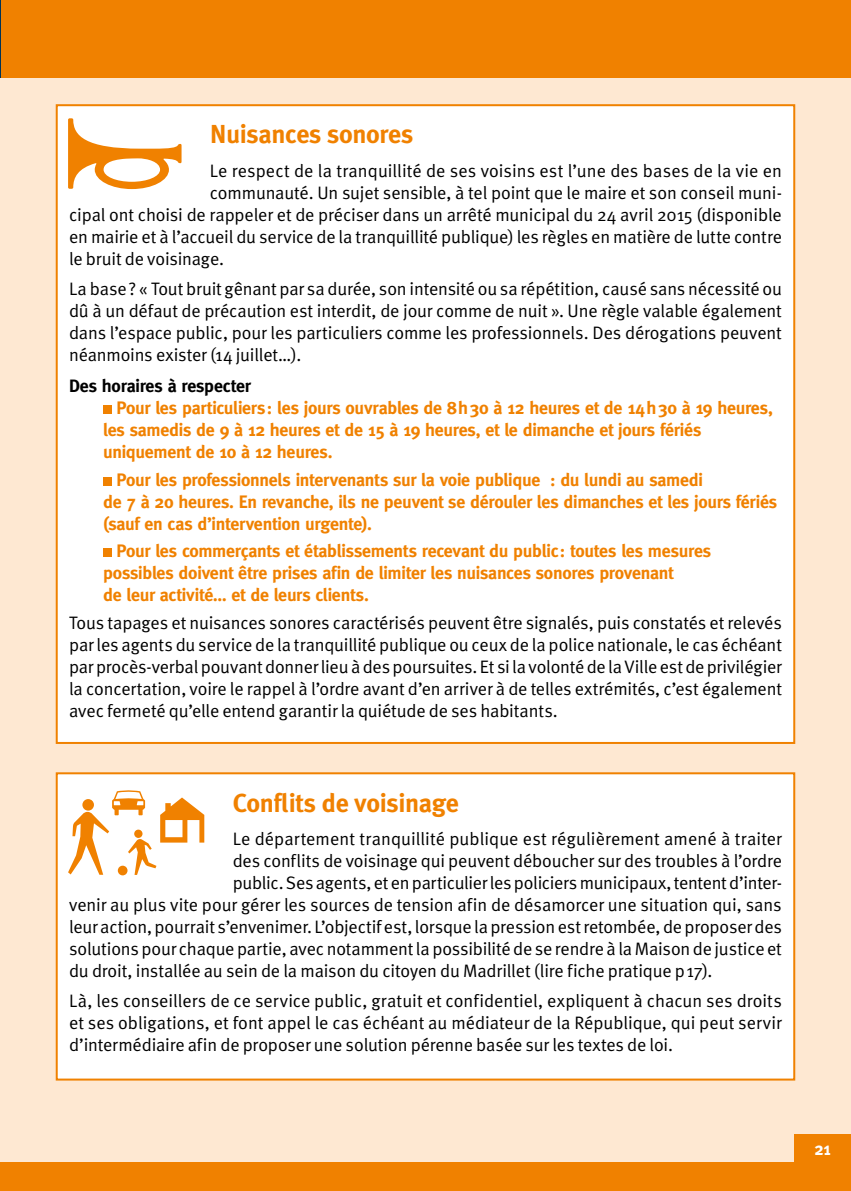
<style>
.page{position:relative;width:851px;height:1191px;background:#fff}
.page>*{position:absolute;margin:0;border:0;box-sizing:border-box;transform-origin:0 0}
.t1{font:700 26px "Meta Plus";letter-spacing:-.015em;color:#f08100}
.t2{font:18px/22px "Meta Normal";letter-spacing:-.01em;color:#000;text-align:justify}
.t3{font:700 18px/22px "Meta";letter-spacing:-.015em;color:#f08100}
.t4{font:700 18px "Meta";letter-spacing:-.01em;color:#000}
.t5{font:700 18px "Meta Plus";color:#fff;scale:.95 1}
</style>
<div class="page">
<div style="left:0;top:0;width:850px;height:1174px;background:#fee8d2"></div>
<div style="left:57px;top:105px;width:737px;height:638px;background:#fff"></div>
<div style="left:103px;top:405px;width:9px;height:9px;background:#f08100"></div>
<div style="left:103px;top:477px;width:9px;height:8px;background:#f08100"></div>
<div style="left:103px;top:549px;width:9px;height:8px;background:#f08100"></div>
<svg style="left:68px;top:118px;width:113px;height:71px"></svg>
<div style="left:57px;top:773px;width:737px;height:306px;background:#fff"></div>
<div style="left:56px;top:772px;width:739px;height:308px;border:2px solid #f08100"></div>
<svg style="left:68px;top:790px;width:136px;height:85px"></svg>
<div style="left:1px;top:0;width:849px;height:78px;background:#f08100"></div>
<div style="left:0;top:1162px;width:850px;height:29px;background:#f08100"></div>
<div style="left:794px;top:1134px;width:56px;height:28px;background:#f08100"></div>
<h1 class="t1" style="left:210px;top:119px;width:205px">Nuisances sonores</h1>
<p class="t2" style="left:210px;top:159px;width:573px">Le respect de la tranquillité de ses voisins est l’une des bases de la vie en</p>
<p class="t2" style="left:210px;top:181px;width:573px">communauté. Un sujet sensible, à tel point que le maire et son conseil muni-</p>
<p class="t2" style="left:69px;top:203px;width:714px">cipal ont choisi de rappeler et de préciser dans un arrêté municipal du 24 avril 2015 (disponible</p>
<p class="t2" style="left:69px;top:225px;width:714px">en mairie et à l’accueil du service de la tranquillité publique) les règles en matière de lutte contre</p>
<p class="t2" style="left:69px;top:247px;width:156px">le bruit de voisinage.</p>
<p class="t2" style="left:69px;top:278px;width:714px">La base? « Tout bruit gênant par sa durée, son intensité ou sa répétition, causé sans nécessité ou dû à un défaut de précaution est interdit, de jour comme de nuit ». Une règle valable également dans l’espace public, pour les particuliers comme les professionnels. Des dérogations peuvent néanmoins exister (14 juillet…).</p>
<p class="t4" style="left:69px;top:375px;width:183px">Des horaires à respecter</p>
<p class="t3" style="left:103px;top:396px;width:671px;text-indent:13px">Pour les particuliers: les jours ouvrables de 8h30 à 12 heures et de 14h30 à 19 heures, les samedis de 9 à 12 heures et de 15 à 19 heures, et le dimanche et jours fériés uniquement de 10 à 12 heures.</p>
<p class="t3" style="left:103px;top:468px;width:675px;text-indent:13px">Pour les professionnels intervenants sur la voie publique : du lundi au samedi<br>de 7 à 20 heures. En revanche, ils ne peuvent se dérouler les dimanches et les jours fériés (sauf en cas d’intervention urgente).</p>
<p class="t3" style="left:103px;top:540px;width:609px;text-indent:13px">Pour les commerçants et établissements recevant du public: toutes les mesures possibles doivent être prises afin de limiter les nuisances sonores provenant<br>de leur activité… et de leurs clients.</p>
<p class="t2" style="left:69px;top:611px;width:714px">Tous tapages et nuisances sonores caractérisés peuvent être signalés, puis constatés et relevés par les agents du service de la tranquillité publique ou ceux de la police nationale, le cas échéant par procès-verbal pouvant donner lieu à des poursuites. Et si la volonté de la Ville est de privilégier la concertation, voire le rappel à l’ordre avant d’en arriver à de telles extrémités, c’est également avec fermeté qu’elle entend garantir la quiétude de ses habitants.</p>
<h1 class="t1" style="left:233px;top:787px;width:228px">Conflits de voisinage</h1>
<p class="t2" style="left:233px;top:827px;width:550px">Le département tranquillité publique est régulièrement amené à traiter</p>
<p class="t2" style="left:233px;top:849px;width:550px">des conflits de voisinage qui peuvent déboucher sur des troubles à l’ordre</p>
<p class="t2" style="left:233px;top:871px;width:550px">public. Ses agents, et en particulier les policiers municipaux, tentent d’inter-</p>
<p class="t2" style="left:69px;top:893px;width:714px">venir au plus vite pour gérer les sources de tension afin de désamorcer une situation qui, sans</p>
<p class="t2" style="left:69px;top:915px;width:714px">leur action, pourrait s’envenimer. L’objectif est, lorsque la pression est retombée, de proposer des</p>
<p class="t2" style="left:69px;top:937px;width:714px">solutions pour chaque partie, avec notamment la possibilité de se rendre à la Maison de justice et</p>
<p class="t2" style="left:69px;top:959px;width:644px">du droit, installée au sein de la maison du citoyen du Madrillet (lire fiche pratique p17).</p>
<p class="t2" style="left:69px;top:990px;width:714px">Là, les conseillers de ce service public, gratuit et confidentiel, expliquent à chacun ses droits et ses obligations, et font appel le cas échéant au médiateur de la République, qui peut servir d’intermédiaire afin de proposer une solution pérenne basée sur les textes de loi.</p>
<p class="t5" style="left:814px;top:1138px;width:19px">21</p>
</div>
